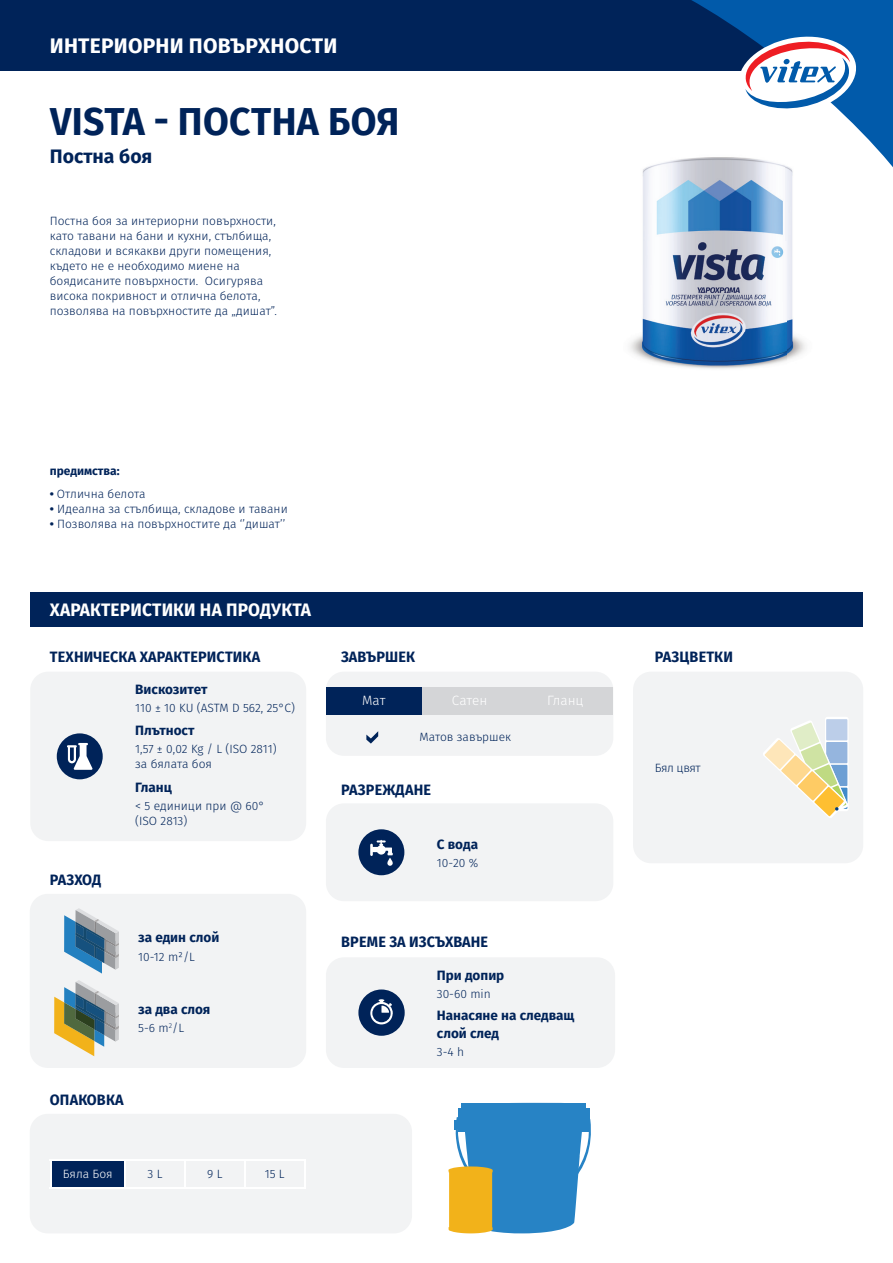
<style>
.page{position:relative;width:893px;height:1263px;background:#fff}
.page>*{position:absolute;margin:0;border:0;box-sizing:border-box;transform-origin:0 0}
.t1{font:700 38.85px "Fira Sans";letter-spacing:.01em;color:#002359;scale:.96 1}
.t2{font:700 21px "Fira Sans";letter-spacing:.01em;color:#fff}
.t3{font:700 19.5px "Fira Sans";color:#002359}
.t4{font:700 18px "Fira Sans";letter-spacing:.01em;color:#fff;scale:.96 1}
.t5{font:700 15px "Fira Sans";letter-spacing:.01em;color:#002359;scale:.96 1}
.t6{font:700 13.5px/18px "Fira Sans";color:#002359}
.t7{font:300 13.5px "Fira Sans";color:#fff}
.t8{font:300 12px/15px "Fira Sans";color:#002359}
.t9{font:700 12px "Fira Sans";color:#002359}
.t10{font:300 12px "Fira Sans";color:#fff}
.s1{font-weight:700}
</style>
<div class="page">
<div style="left:30px;top:1114px;width:382px;height:119px;background:#f2f3f4;border-radius:18px"></div>
<div style="left:0;top:0;width:795px;height:70px;background:#002359"></div>
<div style="left:30px;top:593px;width:833px;height:34px;background:#002359"></div>
<div style="left:326px;top:672px;width:287px;height:84px;background:#f2f3f4;border-radius:18px"></div>
<div style="left:326px;top:687px;width:96px;height:27px;background:#002359"></div>
<div style="left:422px;top:687px;width:95px;height:27px;background:#d4d5d7"></div>
<div style="left:517px;top:687px;width:96px;height:27px;background:#d4d5d7"></div>
<svg style="left:366px;top:731px;width:12px;height:12px"></svg>
<div style="left:30px;top:894px;width:276px;height:174px;background:#f2f3f4;border-radius:18px"></div>
<svg style="left:54px;top:908px;width:65px;height:148px"></svg>
<div style="left:326px;top:803px;width:287px;height:98px;background:#f2f3f4;border-radius:18px"></div>
<div style="left:358px;top:829px;width:46px;height:46px;background:#002359;border-radius:50%"></div>
<svg style="left:387px;top:858px;width:6px;height:8px"></svg>
<svg style="left:370px;top:840px;width:23px;height:16px"></svg>
<div style="left:30px;top:672px;width:276px;height:169px;background:#f2f3f4;border-radius:18px"></div>
<div style="left:633px;top:672px;width:230px;height:191px;background:#f2f3f4;border-radius:18px"></div>
<div style="left:825px;top:717px;width:24px;height:94px;background:#fff;border-radius:2px"></div>
<div style="left:826px;top:719px;width:21px;height:21px;background:#c7d6ec"></div>
<svg style="left:763px;top:720px;width:85px;height:98px"></svg>
<div style="left:326px;top:957px;width:289px;height:111px;background:#f2f3f4;border-radius:18px"></div>
<svg style="left:358px;top:989px;width:47px;height:47px"></svg>
<svg style="left:448px;top:1103px;width:143px;height:130px;background:#6099b2"></svg>
<div style="left:51px;top:1160px;width:74px;height:27px;background:#002359"></div>
<hr style="left:50px;top:1159px;width:75px;height:1px;background:#fff">
<svg style="left:50px;top:1160px;width:1px;height:27px"></svg>
<hr style="left:125px;top:1159px;width:60px;height:1px;background:#fff">
<hr style="left:124px;top:1160px;width:2px;height:27px;background:#fff">
<hr style="left:185px;top:1159px;width:60px;height:1px;background:#fff">
<hr style="left:245px;top:1159px;width:60px;height:1px;background:#fff">
<svg style="left:126px;top:1160px;width:179px;height:27px"></svg>
<hr style="left:125px;top:1187px;width:60px;height:1px;background:#fff">
<hr style="left:185px;top:1187px;width:60px;height:1px;background:#fff">
<hr style="left:245px;top:1187px;width:60px;height:1px;background:#fff">
<hr style="left:50px;top:1187px;width:75px;height:1px;background:#fff">
<svg style="left:634px;top:0;width:259px;height:167px"></svg>
<svg style="left:736px;top:32px;width:123px;height:86px"></svg>
<div style="left:57px;top:733px;width:46px;height:46px;background:#002359;border-radius:50%"></div>
<svg style="left:67px;top:743px;width:26px;height:27px"></svg>
<img style="left:630px;top:150px;width:200px;height:219px">
<h2 class="t2" style="left:50px;top:31px;width:289px">ИНТЕРИОРНИ ПОВЪРХНОСТИ</h2>
<h1 class="t1" style="left:50px;top:94px;width:366px">VISTA - ПОСТНА БОЯ</h1>
<h3 class="t3" style="left:50px;top:143px;width:104px">Постна боя</h3>
<p class="t8" style="left:50px;top:214px;width:229px">Постна боя за интериорни повърхности, като тавани на бани и кухни, стълбища, складови и всякакви други помещения, където не е необходимо миене на боядисаните повърхности. Осигурява висока покривност и отлична белота, позволява на повърхностите да „дишат”.</p>
<p class="t9" style="left:50px;top:463px;width:71px">предимства:</p>
<p class="t8" style="left:50px;top:487px;width:97px"><span class="s1">•</span> Отлична белота</p>
<p class="t8" style="left:50px;top:502px;width:239px"><span class="s1">•</span> Идеална за стълбища, складове и тавани</p>
<p class="t8" style="left:50px;top:517px;width:237px"><span class="s1">•</span> Позволява на повърхностите да ‘’дишат’’</p>
<h3 class="t4" style="left:50px;top:597px;width:274px">ХАРАКТЕРИСТИКИ НА ПРОДУКТА</h3>
<p class="t5" style="left:50px;top:646px;width:221px">ТЕХНИЧЕСКА ХАРАКТЕРИСТИКА</p>
<p class="t6" style="left:135px;top:681px;width:74px">Вискозитет</p>
<p class="t8" style="left:135px;top:701px;width:161px">110 ± 10 KU (ASTM D 562, 25°C)</p>
<p class="t6" style="left:135px;top:722px;width:61px">Плътност</p>
<p class="t8" style="left:135px;top:742px;width:143px">1,57 ± 0,02 Kg / L (ISO 2811) за бялата боя</p>
<p class="t5" style="left:50px;top:869px;width:55px">РАЗХОД</p>
<p class="t6" style="left:135px;top:779px;width:38px">Гланц</p>
<p class="t8" style="left:135px;top:799px;width:131px">&lt; 5 единици при @ 60° (ISO 2813)</p>
<p class="t6" style="left:138px;top:930px;width:83px">за един слой</p>
<p class="t8" style="left:138px;top:950px;width:58px">10-12 m²/L</p>
<p class="t6" style="left:138px;top:1001px;width:74px">за два слоя</p>
<p class="t8" style="left:138px;top:1021px;width:47px">5-6 m<sup>2</sup>/L</p>
<p class="t5" style="left:50px;top:1089px;width:78px">ОПАКОВКА</p>
<p class="t10" style="left:63px;top:1166px;width:51px">Бяла Боя</p>
<p class="t8" style="left:147px;top:1167px;width:16px">3 L</p>
<p class="t8" style="left:207px;top:1167px;width:17px">9 L</p>
<p class="t8" style="left:265px;top:1167px;width:21px">15 L</p>
<p class="t5" style="left:341px;top:646px;width:79px">ЗАВЪРШЕК</p>
<p class="t5" style="left:655px;top:646px;width:83px">РАЗЦВЕТКИ</p>
<p class="t7" style="left:362px;top:691px;width:25px">Мат</p>
<p class="t7" style="left:452px;top:691px;width:37px">Сатен</p>
<p class="t7" style="left:547px;top:691px;width:38px">Гланц</p>
<p class="t8" style="left:419px;top:730px;width:93px">Матов завършек</p>
<p class="t5" style="left:341px;top:779px;width:95px">РАЗРЕЖДАНЕ</p>
<p class="t6" style="left:437px;top:836px;width:43px">С вода</p>
<p class="t8" style="left:437px;top:856px;width:43px">10-20 %</p>
<p class="t5" style="left:341px;top:932px;width:155px">ВРЕМЕ ЗА ИЗСЪХВАНЕ</p>
<p class="t6" style="left:437px;top:967px;width:69px">При допир</p>
<p class="t8" style="left:437px;top:987px;width:55px">30-60 min</p>
<p class="t6" style="left:437px;top:1007px;width:139px">Нанасяне на следващ слой след</p>
<p class="t8" style="left:437px;top:1045px;width:29px">3-4 h</p>
<p class="t8" style="left:655px;top:761px;width:48px">Бял цвят</p>
</div>
